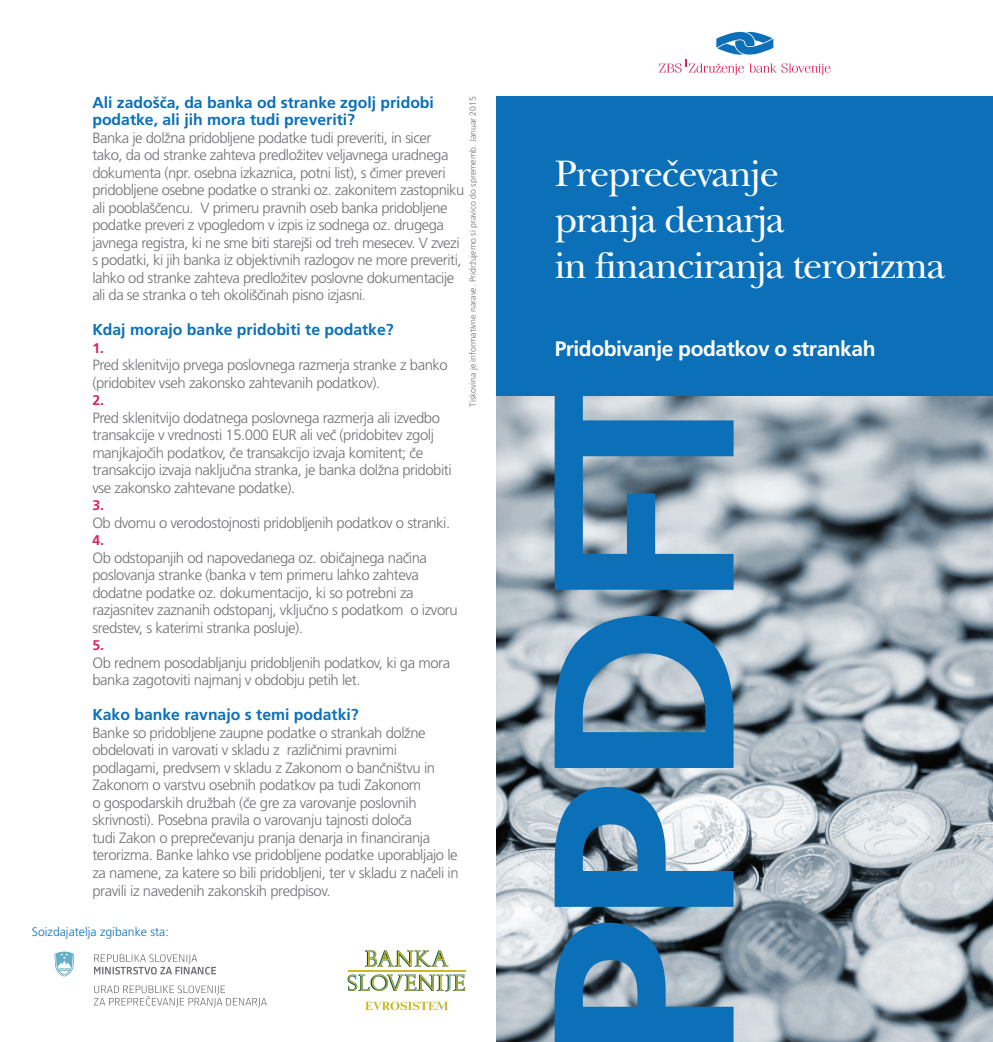
<style>
.page{position:relative;width:993px;height:1042px;background:#fff}
.page>*{position:absolute;margin:0;border:0;box-sizing:border-box;transform-origin:0 0}
.notranji_nag__Basker{font:38.5px "ITC Baskerville";letter-spacing:-.03em;color:#fff}
.notranji_nag__Basker-2{font:700 21px "Frutiger LT Std";letter-spacing:-.02em;color:#fff}
.naslovi{font:700 15.75px/17.5px "Frutiger LT Std";color:#0b70b8}
.t1{font:300 14.88px/17.5px "Frutiger LT Std";letter-spacing:-.03em;color:#717074}
.naslovi-2{font:700 14px "Frutiger LT Std";color:#d92459}
.t2{font:300 12.25px "Frutiger LT Std";color:#0b70b8}
.t3{font:300 8.75px "Frutiger LT Std";color:#717074}
.s1{font-size:14px}
</style>
<div class="page">
<img style="left:496px;top:395px;width:496px;height:647px">
<svg style="left:554px;top:395px;width:179px;height:647px;background:#528ab3"></svg>
<div style="left:496px;top:96px;width:496px;height:299px;background:#0b70b8"></div>
<svg style="left:659px;top:32px;width:171px;height:43px"></svg>
<svg style="left:94px;top:954px;width:122px;height:21px"></svg>
<svg style="left:54px;top:951px;width:20px;height:25px"></svg>
<svg style="left:94px;top:985px;width:173px;height:22px"></svg>
<hr style="left:347px;top:970px;width:118px;height:1px;background:#cabb2c">
<svg style="left:364px;top:950px;width:84px;height:17px"></svg>
<svg style="left:347px;top:974px;width:118px;height:17px"></svg>
<svg style="left:365px;top:1001px;width:83px;height:9px"></svg>
<p class="naslovi" style="left:92px;top:93px;width:343px">Ali zadošča, da banka od stranke zgolj pridobi podatke, ali jih mora tudi preveriti?</p>
<p class="t1" style="left:92px;top:129px;width:373px">Banka je dolžna pridobljene podatke tudi preveriti, in sicer tako, da od stranke zahteva predložitev veljavnega uradnega dokumenta (npr. osebna izkaznica, potni list), s čimer preveri pridobljene osebne podatke o stranki oz. zakonitem zastopniku ali pooblaščencu. V primeru pravnih oseb banka pridobljene podatke preveri z vpogledom v izpis iz sodnega oz. drugega javnega registra, ki ne sme biti starejši od treh mesecev. V zvezi s podatki, ki jih banka iz objektivnih razlogov ne more preveriti, lahko od stranke zahteva predložitev poslovne dokumentacije ali da se stranka o teh okoliščinah pisno izjasni<span class="s1">.</span></p>
<p class="naslovi" style="left:92px;top:321px;width:303px">Kdaj morajo banke pridobiti te podatke?</p>
<p class="naslovi-2" style="left:92px;top:339px;width:13px">1.</p>
<p class="t1" style="left:92px;top:356px;width:357px">Pred sklenitvijo prvega poslovnega razmerja stranke z banko (pridobitev vseh zakonsko zahtevanih podatkov).</p>
<p class="naslovi-2" style="left:92px;top:392px;width:13px">2.</p>
<p class="t1" style="left:92px;top:409px;width:361px">Pred sklenitvijo dodatnega poslovnega razmerja ali izvedbo transakcije v vrednosti 15.000 EUR ali več (pridobitev zgolj manjkajočih podatkov, če transakcijo izvaja komitent; če transakcijo izvaja naključna stranka, je banka dolžna pridobiti vse zakonsko zahtevane podatke).</p>
<p class="naslovi-2" style="left:92px;top:497px;width:13px">3.</p>
<p class="t1" style="left:92px;top:514px;width:359px">Ob dvomu o verodostojnosti pridobljenih podatkov o stranki.</p>
<p class="naslovi-2" style="left:92px;top:532px;width:13px">4.</p>
<p class="t1" style="left:92px;top:549px;width:366px">Ob odstopanjih od napovedanega oz. običajnega načina poslovanja stranke (banka v tem primeru lahko zahteva dodatne podatke oz. dokumentacijo, ki so potrebni za razjasnitev zaznanih odstopanj, vključno s podatkom o izvoru sredstev, s katerimi stranka posluje).</p>
<p class="naslovi-2" style="left:92px;top:637px;width:13px">5.</p>
<p class="t1" style="left:92px;top:654px;width:359px">Ob rednem posodabljanju pridobljenih podatkov, ki ga mora banka zagotoviti najmanj v obdobju petih let.</p>
<p class="naslovi" style="left:92px;top:706px;width:268px">Kako banke ravnajo s temi podatki?</p>
<p class="t1" style="left:92px;top:724px;width:368px">Banke so pridobljene zaupne podatke o strankah dolžne obdelovati in varovati v skladu z različnimi pravnimi podlagami, predvsem v skladu z Zakonom o bančništvu in Zakonom o varstvu osebnih podatkov pa tudi Zakonom<br>o gospodarskih družbah (če gre za varovanje poslovnih skrivnosti). Posebna pravila o varovanju tajnosti določa<br>tudi Zakon o preprečevanju pranja denarja in financiranja terorizma. Banke lahko vse pridobljene podatke uporabljajo le za namene, za katere so bili pridobljeni, ter v skladu z načeli in pravili iz navedenih zakonskih predpisov.</p>
<p class="t3" style="left:467px;top:407px;width:312px;rotate:-90deg">Tiskovina je informativne narave. Pridržujemo si pravico do sprememb. Januar 2015</p>
<p class="t2" style="left:32px;top:925px;width:138px">Soizdajatelja zgibanke sta:</p>
<p class="notranji_nag__Basker" style="left:554px;top:151px;width:226px">Preprečevanje</p>
<p class="notranji_nag__Basker" style="left:554px;top:197px;width:231px">pranja denarja</p>
<p class="notranji_nag__Basker" style="left:554px;top:243px;width:392px">in financiranja terorizma</p>
<p class="notranji_nag__Basker-2" style="left:554px;top:336px;width:322px">Pridobivanje podatkov o strankah</p>
</div>
